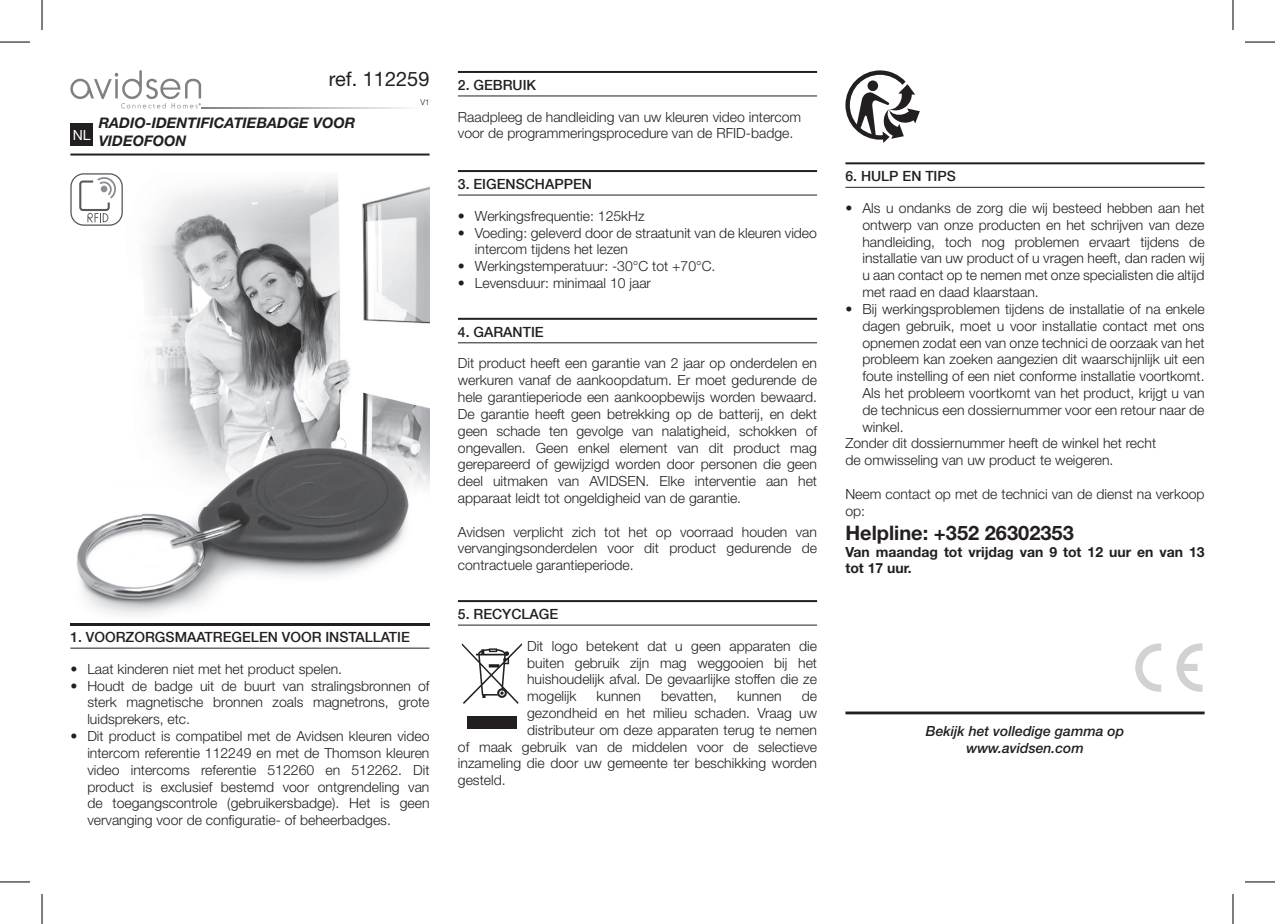
<style>
.page{position:relative;width:1275px;height:924px;background:#fff}
.page>*{position:absolute;margin:0;border:0;box-sizing:border-box;transform-origin:0 0}
.t1{font:700 20px "Helvetica Neue";color:#231f20}
.t2{font:20px "Helvetica Neue";color:#231f20}
.t3{font:italic 700 14.6px/17.6px "Helvetica Neue";color:#231f20}
.t4{font:300 14px/16.8px "Helvetica Neue";color:#231f20;text-align:justify}
.t5{font:500 14px "Helvetica Neue";color:#231f20}
.t6{font:700 14px/16.8px "Helvetica Neue";color:#231f20}
.t7{font:italic 500 14px/16.8px "Helvetica Neue";color:#231f20;text-align:center}
.t8{font:14px "Helvetica Neue";color:#fff}
.t9{font:300 8px "Helvetica Neue";color:#231f20}
</style>
<div class="page">
<hr style="left:458px;top:95px;width:359px;height:1px;background:#231f20">
<hr style="left:458px;top:194px;width:359px;height:1px;background:#231f20">
<hr style="left:458px;top:342px;width:359px;height:1px;background:#231f20">
<hr style="left:458px;top:624px;width:359px;height:1px;background:#231f20">
<hr style="left:458px;top:71px;width:359px;height:2px;background:#231f20">
<hr style="left:458px;top:170px;width:359px;height:2px;background:#231f20">
<hr style="left:458px;top:317px;width:359px;height:2px;background:#231f20">
<hr style="left:458px;top:599px;width:359px;height:2px;background:#231f20">
<svg style="left:462px;top:643px;width:60px;height:60px"></svg>
<div style="left:467px;top:715px;width:50px;height:12px;background:#231f20"></div>
<hr style="left:70px;top:647px;width:359px;height:1px;background:#231f20">
<div style="left:70px;top:123px;width:23px;height:23px;background:#231f20"></div>
<hr style="left:70px;top:153px;width:359px;height:2px;background:#231f20">
<svg style="left:201px;top:108px;width:207px;height:1px"></svg>
<svg style="left:70px;top:70px;width:131px;height:38px"></svg>
<img style="left:146px;top:178px;width:283px;height:328px">
<img style="left:70px;top:514px;width:72px;height:112px">
<img style="left:142px;top:506px;width:287px;height:120px">
<img style="left:70px;top:623px;width:359px;height:2px">
<svg style="left:70px;top:173px;width:53px;height:53px"></svg>
<hr style="left:845px;top:187px;width:359px;height:1px;background:#231f20">
<svg style="left:845px;top:70px;width:75px;height:73px"></svg>
<hr style="left:845px;top:162px;width:359px;height:2px;background:#231f20">
<hr style="left:845px;top:711px;width:359px;height:3px;background:#231f20">
<svg style="left:1135px;top:643px;width:26px;height:48px"></svg>
<svg style="left:1176px;top:643px;width:26px;height:48px"></svg>
<hr style="left:0;top:42px;width:30px;height:1px;background:#000">
<hr style="left:1245px;top:42px;width:30px;height:1px;background:#000">
<hr style="left:0;top:881px;width:30px;height:1px;background:#000">
<hr style="left:1245px;top:881px;width:30px;height:1px;background:#000">
<hr style="left:42px;top:0;width:1px;height:30px;background:#000">
<hr style="left:42px;top:893px;width:1px;height:30px;background:#000">
<hr style="left:1232px;top:0;width:1px;height:30px;background:#000">
<hr style="left:1232px;top:893px;width:1px;height:30px;background:#000">
<p class="t8" style="left:73px;top:126px;width:19px">NL</p>
<h1 class="t2" style="left:329px;top:67px;width:102px">ref. 112259</h1>
<p class="t9" style="left:420px;top:97px;width:11px">V1</p>
<p class="t3" style="left:99px;top:114px;width:258px">RADIO-IDENTIFICATIEBADGE VOOR<br>VIDEOFOON</p>
<p class="t5" style="left:70px;top:628px;width:341px">1. VOORZORGSMAATREGELEN VOOR INSTALLATIE</p>
<p class="t4" style="left:70px;top:659px;width:273px">• Laat kinderen niet met het product spelen.</p>
<p class="t4" style="left:87px;top:676px;width:344px;text-indent:-17px">• Houdt de badge uit de buurt van stralingsbronnen of sterk magnetische bronnen zoals magnetrons, grote luidsprekers, etc.</p>
<p class="t4" style="left:87px;top:727px;width:344px;text-indent:-17px">• Dit product is compatibel met de Avidsen kleuren video intercom referentie 112249 en met de Thomson kleuren video intercoms referentie 512260 en 512262. Dit product is exclusief bestemd voor ontgrendeling van de toegangscontrole (gebruikersbadge). Het is geen vervanging voor de configuratie- of beheerbadges.</p>
<p class="t5" style="left:458px;top:76px;width:80px">2. GEBRUIK</p>
<p class="t4" style="left:458px;top:108px;width:345px">Raadpleeg de handleiding van uw kleuren video intercom voor de programmeringsprocedure van de RFID-badge.</p>
<p class="t5" style="left:458px;top:175px;width:136px">3. EIGENSCHAPPEN</p>
<p class="t4" style="left:458px;top:207px;width:188px">• Werkingsfrequentie: 125kHz</p>
<p class="t4" style="left:475px;top:224px;width:344px;text-indent:-17px">• Voeding: geleverd door de straatunit van de kleuren video intercom tijdens het lezen</p>
<p class="t4" style="left:458px;top:257px;width:259px">• Werkingstemperatuur: -30°C tot +70°C.</p>
<p class="t4" style="left:458px;top:274px;width:195px">• Levensduur: minimaal 10 jaar</p>
<p class="t5" style="left:458px;top:323px;width:87px">4. GARANTIE</p>
<p class="t4" style="left:458px;top:354px;width:361px">Dit product heeft een garantie van 2 jaar op onderdelen en werkuren vanaf de aankoopdatum. Er moet gedurende de hele garantieperiode een aankoopbewijs worden bewaard.<br>De garantie heeft geen betrekking op de batterij, en dekt geen schade ten gevolge van nalatigheid, schokken of ongevallen. Geen enkel element van dit product mag gerepareerd of gewijzigd worden door personen die geen deel uitmaken van AVIDSEN. Elke interventie aan het apparaat leidt tot ongeldigheid van de garantie.</p>
<p class="t4" style="left:458px;top:522px;width:361px">Avidsen verplicht zich tot het op voorraad houden van vervangingsonderdelen voor dit product gedurende de contractuele garantieperiode.</p>
<p class="t5" style="left:458px;top:605px;width:102px">5. RECYCLAGE</p>
<p class="t4" style="left:527px;top:636px;width:291px">Dit logo betekent dat u geen apparaten die buiten gebruik zijn mag weggooien bij het huishoudelijk afval. De gevaarlijke stoffen die ze mogelijk</p>
<p class="t4" style="left:596px;top:687px;width:46px">kunnen</p>
<p class="t4" style="left:661px;top:687px;width:58px">bevatten,</p>
<p class="t4" style="left:737px;top:687px;width:46px">kunnen</p>
<p class="t4" style="left:801px;top:687px;width:17px">de</p>
<p class="t4" style="left:527px;top:704px;width:291px">gezondheid en het milieu schaden. Vraag uw</p>
<p class="t4" style="left:527px;top:720px;width:291px">distributeur om deze apparaten terug te nemen</p>
<p class="t4" style="left:458px;top:737px;width:361px">of maak gebruik van de middelen voor de selectieve</p>
<p class="t4" style="left:458px;top:754px;width:361px">inzameling die door uw gemeente ter beschikking worden</p>
<p class="t4" style="left:458px;top:771px;width:49px">gesteld.</p>
<p class="t5" style="left:845px;top:168px;width:112px">6. HULP EN TIPS</p>
<p class="t4" style="left:862px;top:199px;width:344px;text-indent:-17px">• Als u ondanks de zorg die wij besteed hebben aan het ontwerp van onze producten en het schrijven van deze handleiding, toch nog problemen ervaart tijdens de installatie van uw product of u vragen heeft, dan raden wij u aan contact op te nemen met onze specialisten die altijd met raad en daad klaarstaan.</p>
<p class="t4" style="left:845px;top:300px;width:361px">• Bij werkingsproblemen tijdens de installatie of na enkele</p>
<p class="t4" style="left:862px;top:317px;width:344px">dagen gebruik, moet u voor installatie contact met ons</p>
<p class="t4" style="left:862px;top:333px;width:344px">opnemen zodat een van onze technici de oorzaak van het</p>
<p class="t4" style="left:862px;top:350px;width:344px">probleem kan zoeken aangezien dit waarschijnlijk uit een</p>
<p class="t4" style="left:862px;top:367px;width:344px">foute instelling of een niet conforme installatie voortkomt.</p>
<p class="t4" style="left:862px;top:384px;width:344px">Als het probleem voortkomt van het product, krijgt u van</p>
<p class="t4" style="left:862px;top:401px;width:344px">de technicus een dossiernummer voor een retour naar de</p>
<p class="t4" style="left:862px;top:417px;width:43px">winkel.</p>
<p class="t4" style="left:845px;top:434px;width:312px">Zonder dit dossiernummer heeft de winkel het recht</p>
<p class="t4" style="left:845px;top:451px;width:269px">de omwisseling van uw product te weigeren.</p>
<p class="t4" style="left:845px;top:485px;width:361px">Neem contact op met de technici van de dienst na verkoop op:</p>
<h1 class="t1" style="left:845px;top:520px;width:230px">Helpline: +352 26302353</h1>
<p class="t6" style="left:845px;top:542px;width:361px">Van maandag tot vrijdag van 9 tot 12 uur en van 13 tot 17 uur.</p>
<p class="t7" style="left:926px;top:722px;width:200px">Bekijk het volledige gamma op www.avidsen.com</p>
</div>
